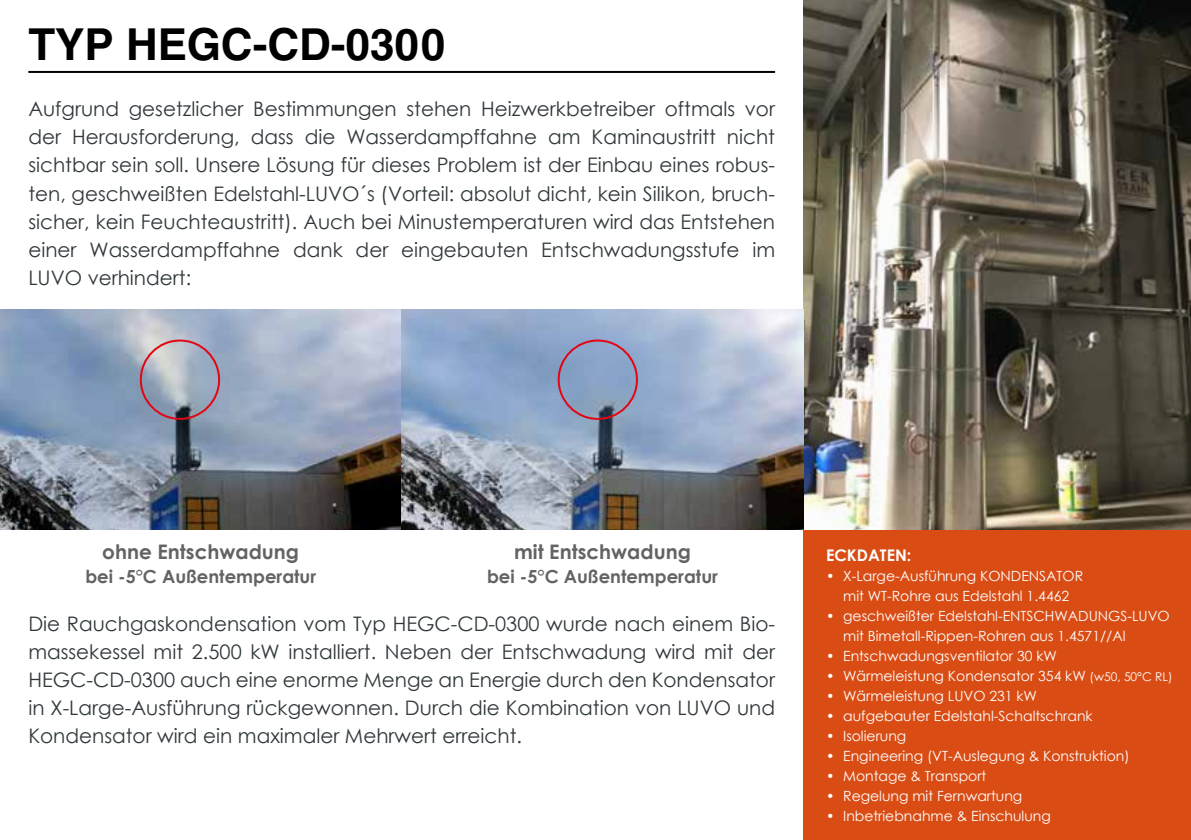
<style>
.page{position:relative;width:1191px;height:840px;background:#fff}
.page>*{position:absolute;margin:0;border:0;box-sizing:border-box;transform-origin:0 0}
.t1{font:700 44px "Helvetica LT Std";color:#000}
.t2{font:20px/28px "Century Gothic";color:#30383b;text-align:justify}
.t3{font:700 20px "Century Gothic";color:#646363}
.t4{font:700 18px "Century Gothic";color:#646363}
.t5{font:700 16px "Century Gothic";color:#fff}
.t6{font:14px/20px "Century Gothic";color:#fff;text-align:center}
.s1{font-size:12px}
</style>
<div class="page">
<div style="left:803px;top:529px;width:388px;height:310px;background:#d94d15"></div>
<img style="left:803px;top:0;width:388px;height:529px">
<img style="left:0;top:309px;width:803px;height:220px">
<div style="left:140px;top:339px;width:80px;height:80px;border:2px solid #e30613;border-radius:50%"></div>
<div style="left:557px;top:339px;width:81px;height:80px;border:2px solid #e30613;border-radius:50%"></div>
<hr style="left:28px;top:71px;width:747px;height:2px;background:#000">
<h1 class="t1" style="left:28px;top:18px;width:418px">TYP HEGC-CD-0300</h1>
<p class="t2" style="left:28px;top:95px;width:748px">Aufgrund gesetzlicher Bestimmungen stehen Heizwerkbetreiber oftmals vor der Herausforderung, dass die Wasserdampffahne am Kaminaustritt nicht sichtbar sein soll. Unsere Lösung für dieses Problem ist der Einbau eines robus&shy;ten, geschweißten Edelstahl-LUVO´s (Vorteil: absolut dicht, kein Silikon, bruch&shy;sicher, kein Feuchteaustritt). Auch bei Minustemperaturen wird das Entstehen einer Wasserdampffahne dank der eingebauten Entschwadungsstufe im LUVO verhindert:</p>
<p class="t3" style="left:102px;top:536px;width:198px">ohne Entschwadung</p>
<p class="t4" style="left:85px;top:562px;width:232px">bei -5°C Außentemperatur</p>
<p class="t3" style="left:514px;top:536px;width:178px">mit Entschwadung</p>
<p class="t4" style="left:487px;top:562px;width:232px">bei -5°C Außentemperatur</p>
<p class="t2" style="left:28px;top:609px;width:748px">Die Rauchgaskondensation vom Typ HEGC-CD-0300 wurde nach einem Bio&shy;massekessel mit 2.500 kW installiert. Neben der Entschwadung wird mit der HEGC-CD-0300 auch eine enorme Menge an Energie durch den Kondensator in X-Large-Ausführung rückgewonnen. Durch die Kombination von LUVO und Kondensator wird ein maximaler Mehrwert erreicht.</p>
<p class="t5" style="left:826px;top:542px;width:87px">ECKDATEN:</p>
<p class="t6" style="left:826px;top:565px;width:258px">• X-Large-Ausführung KONDENSATOR mit WT-Rohre aus Edelstahl 1.4462</p>
<p class="t6" style="left:843px;top:605px;width:328px;text-align:left;text-indent:-17px">• geschweißter Edelstahl-ENTSCHWADUNGS-LUVO mit Bimetall-Rippen-Rohren aus 1.4571//Al</p>
<p class="t6" style="left:826px;top:645px;width:232px">• Entschwadungsventilator 30 kW</p>
<p class="t6" style="left:826px;top:665px;width:348px">• Wärmeleistung Kondensator 354 kW <span class="s1">(w50, 50°C RL)</span></p>
<p class="t6" style="left:826px;top:685px;width:212px">• Wärmeleistung LUVO 231 kW</p>
<p class="t6" style="left:826px;top:705px;width:268px">• aufgebauter Edelstahl-Schaltschrank</p>
<p class="t6" style="left:826px;top:725px;width:82px">• Isolierung</p>
<p class="t6" style="left:826px;top:745px;width:305px">• Engineering (VT-Auslegung &amp; Konstruktion)</p>
<p class="t6" style="left:826px;top:765px;width:162px">• Montage &amp; Transport</p>
<p class="t6" style="left:826px;top:785px;width:198px">• Regelung mit Fernwartung</p>
<p class="t6" style="left:826px;top:805px;width:226px">• Inbetriebnahme &amp; Einschulung</p>
</div>
